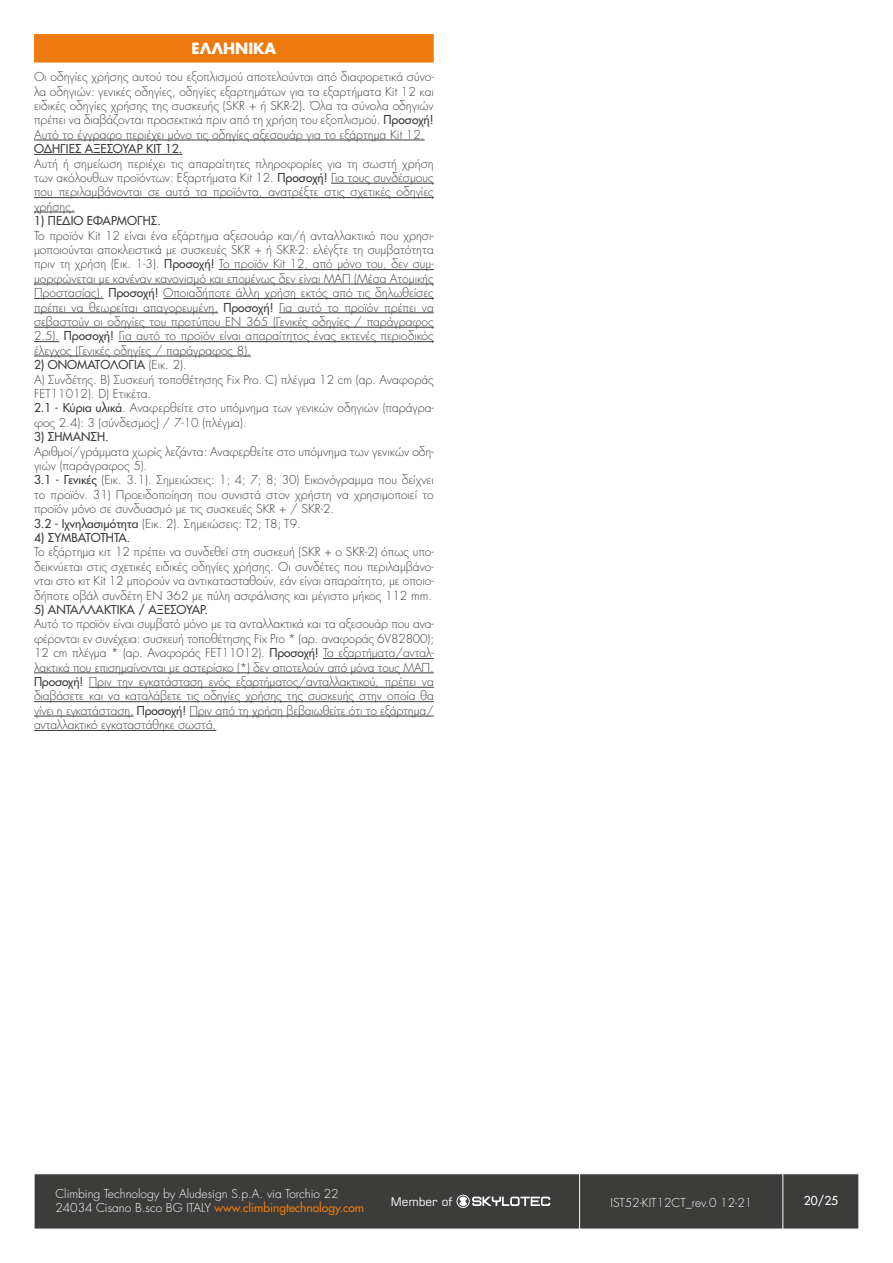
<style>
.page{position:relative;width:893px;height:1263px;background:#fff}
.page>*{position:absolute;margin:0;border:0;box-sizing:border-box;transform-origin:0 0}
.t1{font:700 15px "Futura LTW1 G";color:#fff}
.t2{font:300 12px/14.4px "Futura LTW1 G";color:#3c3c3b;text-align:justify}
.t3{font:300 12px/14.4px "Futura LTW1 G";color:#fff}
.t4{font:500 12px "Futura LTW1 G";color:#3c3c3b}
.t5{font:500 12px "Futura LTW1 G";color:#fff}
.t6{font:11.7px "Square 721 BT";color:#fff}
.s1{font-weight:500}
.s2{font-weight:500;color:#ef7b10}
</style>
<div class="page">
<div style="left:35px;top:1174px;width:824px;height:55px;background:#3c3c3b"></div>
<hr style="left:579px;top:1174px;width:1px;height:55px;background:#fff">
<hr style="left:782px;top:1174px;width:1px;height:55px;background:#fff">
<svg style="left:456px;top:1194px;width:94px;height:15px"></svg>
<div style="left:34px;top:34px;width:400px;height:29px;background:#ef7b10"></div>
<hr style="left:34px;top:140px;width:391px;height:1px;background:#3c3c3b">
<hr style="left:34px;top:154px;width:148px;height:1px;background:#3c3c3b">
<hr style="left:331px;top:183px;width:103px;height:1px;background:#3c3c3b">
<hr style="left:34px;top:197px;width:400px;height:1px;background:#3c3c3b">
<hr style="left:34px;top:212px;width:41px;height:1px;background:#3c3c3b">
<hr style="left:219px;top:269px;width:215px;height:1px;background:#3c3c3b">
<hr style="left:34px;top:284px;width:400px;height:1px;background:#3c3c3b">
<hr style="left:34px;top:298px;width:69px;height:1px;background:#3c3c3b">
<hr style="left:163px;top:298px;width:271px;height:1px;background:#3c3c3b">
<hr style="left:34px;top:313px;width:184px;height:1px;background:#3c3c3b">
<hr style="left:279px;top:313px;width:155px;height:1px;background:#3c3c3b">
<hr style="left:34px;top:327px;width:400px;height:1px;background:#3c3c3b">
<svg style="left:34px;top:341px;width:25px;height:1px"></svg>
<hr style="left:119px;top:341px;width:315px;height:1px;background:#3c3c3b">
<hr style="left:34px;top:356px;width:217px;height:1px;background:#3c3c3b">
<hr style="left:323px;top:658px;width:111px;height:1px;background:#3c3c3b">
<hr style="left:34px;top:673px;width:400px;height:1px;background:#3c3c3b">
<hr style="left:89px;top:687px;width:345px;height:1px;background:#3c3c3b">
<hr style="left:34px;top:701px;width:400px;height:1px;background:#3c3c3b">
<hr style="left:34px;top:716px;width:100px;height:1px;background:#3c3c3b">
<hr style="left:189px;top:716px;width:245px;height:1px;background:#3c3c3b">
<hr style="left:34px;top:730px;width:182px;height:1px;background:#3c3c3b">
<p class="t1" style="left:192px;top:35px;width:86px">ΕΛΛΗΝΙΚΑ</p>
<p class="t2" style="left:34px;top:69px;width:401px">Οι οδηγίες χρήσης αυτού του εξοπλισμού αποτελούνται από διαφορετικά σύνο&shy;λα οδηγιών: γενικές οδηγίες, οδηγίες εξαρτημάτων για τα εξαρτήματα Kit 12 και ειδικές οδηγίες χρήσης της συσκευής (SKR + ή SKR-2). Όλα τα σύνολα οδηγιών πρέπει να διαβάζονται προσεκτικά πριν από τη χρήση του εξοπλισμού. <span class="s1">Προσοχή!<br></span>Αυτό το έγγραφο περιέχει μόνο τις οδηγίες αξεσουάρ για το εξάρτημα Kit 12.</p>
<p class="t4" style="left:34px;top:139px;width:150px">ΟΔΗΓΙΕΣ ΑΞΕΣΟΥΑΡ KIT 12.</p>
<p class="t2" style="left:34px;top:155px;width:401px">Αυτή ή σημείωση περιέχει τις απαραίτητες πληροφορίες για τη σωστή χρήση των ακόλουθων προϊόντων: Εξαρτήματα Kit 12. <span class="s1">Προσοχή!</span> Για τους συνδέσμους που περιλαμβάνονται σε αυτά τα προϊόντα, ανατρέξτε στις σχετικές οδηγίες χρήσης.</p>
<p class="t4" style="left:34px;top:211px;width:128px">1) ΠΕΔΙΟ ΕΦΑΡΜΟΓΗΣ.</p>
<p class="t2" style="left:34px;top:227px;width:401px">Το προϊόν Kit 12 είναι ένα εξάρτημα αξεσουάρ και/ή ανταλλακτικό που χρησι&shy;μοποιούνται αποκλειστικά με συσκευές SKR + ή SKR-2: ελέγξτε τη συμβατότητα πριν τη χρήση (Εικ. 1-3). <span class="s1">Προσοχή!</span> Το προϊόν Kit 12, από μόνο του, δεν συμ&shy;μορφώνεται με κανέναν κανονισμό και επομένως δεν είναι ΜΑΠ (Μέσα Ατομικής Προστασίας). <span class="s1">Προσοχή!</span> Οποιαδήποτε άλλη χρήση εκτός από τις δηλωθείσες πρέπει να θεωρείται απαγορευμένη. <span class="s1">Προσοχή!</span> Για αυτό το προϊόν πρέπει να σεβαστούν οι οδηγίες του προτύπου ΕΝ 365 (Γενικές οδηγίες / παράγραφος 2.5). <span class="s1">Προσοχή!</span> Για αυτό το προϊόν είναι απαραίτητος ένας εκτενές περιοδικός έλεγχος (Γενικές οδηγίες / παράγραφος 8).</p>
<p class="t2" style="left:34px;top:357px;width:401px;text-align:left"><span class="s1">2) ΟΝΟΜΑΤΟΛΟΓΙΑ</span> (Εικ. 2).<br>Α) Συνδέτης. Β) Συσκευή τοποθέτησης Fix Pro. C) πλέγμα 12 cm (αρ. Αναφοράς FET11012). D) Ετικέτα.<br><span class="s1">2.1 - Κύρια υλικά</span>. Αναφερθείτε στο υπόμνημα των γενικών οδηγιών (παράγρα&shy;φος 2.4): 3 (σύνδεσμος) / 7-10 (πλέγμα).</p>
<p class="t4" style="left:34px;top:427px;width:76px">3) ΣΗΜΑΝΣΗ.</p>
<p class="t2" style="left:34px;top:443px;width:401px;text-align:left">Αριθμοί/γράμματα χωρίς λεζάντα: Αναφερθείτε στο υπόμνημα των γενικών οδη&shy;γιών (παράγραφος 5).<br><span class="s1">3.1 - Γενικές</span> (Εικ. 3.1). Σημειώσεις: 1; 4; 7; 8; 30) Εικονόγραμμα που δείχνει το προϊόν. 31) Προειδοποίηση που συνιστά στον χρήστη να χρησιμοποιεί το προϊόν μόνο σε συνδυασμό με τις συσκευές SKR + / SKR-2.<br><span class="s1">3.2 - Ιχνηλασιμότητα</span> (Εικ. 2). Σημειώσεις: T2; T8; T9.</p>
<p class="t4" style="left:34px;top:528px;width:98px">4) ΣΥΜΒΑΤΟΤΗΤΑ.</p>
<p class="t2" style="left:34px;top:544px;width:401px">Το εξάρτημα κιτ 12 πρέπει να συνδεθεί στη συσκευή (SKR + o SKR-2) όπως υπο&shy;δεικνύεται στις σχετικές ειδικές οδηγίες χρήσης. Οι συνδέτες που περιλαμβάνο&shy;νται στο κιτ Kit 12 μπορούν να αντικατασταθούν, εάν είναι απαραίτητο, με οποιο&shy;δήποτε οβάλ συνδέτη EN 362 με πύλη ασφάλισης και μέγιστο μήκος 112 mm.</p>
<p class="t4" style="left:34px;top:600px;width:176px">5) ΑΝΤΑΛΛΑΚΤΙΚΑ / ΑΞΕΣΟΥΑΡ.</p>
<p class="t2" style="left:34px;top:616px;width:402px">Αυτό το προϊόν είναι συμβατό μόνο με τα ανταλλακτικά και τα αξεσουάρ που ανα&shy;φέρονται εν συνέχεια: συσκευή τοποθέτησης Fix Pro * (αρ. αναφοράς 6V82800); 12 cm πλέγμα * (αρ. Αναφοράς FET11012). <span class="s1">Προσοχή!</span> Τα εξαρτήματα/ανταλ&shy;λακτικά που επισημαίνονται με αστερίσκο (*) δεν αποτελούν από μόνα τους ΜΑΠ.<br><span class="s1">Προσοχή!</span> Πριν την εγκατάσταση ενός εξαρτήματος/ανταλλακτικού, πρέπει να διαβάσετε και να καταλάβετε τις οδηγίες χρήσης της συσκευής στην οποία θα γίνει η εγκατάσταση. <span class="s1">Προσοχή!</span> Πριν από τη χρήση βεβαιωθείτε ότι το εξάρτημα/ ανταλλακτικό εγκαταστάθηκε σωστά.</p>
<p class="t3" style="left:55px;top:1185px;width:310px">Climbing Technology by Aludesign S.p.A. via Torchio 22<br>24034 Cisano B.sco BG ITALY <span class="s2">www.climbingtechnology.com</span></p>
<p class="t6" style="left:391px;top:1194px;width:63px">Member of</p>
<p class="t3" style="left:611px;top:1194px;width:143px">IST52-KIT12CT_rev.0 12-21</p>
<p class="t5" style="left:804px;top:1191px;width:36px">20/25</p>
</div>
